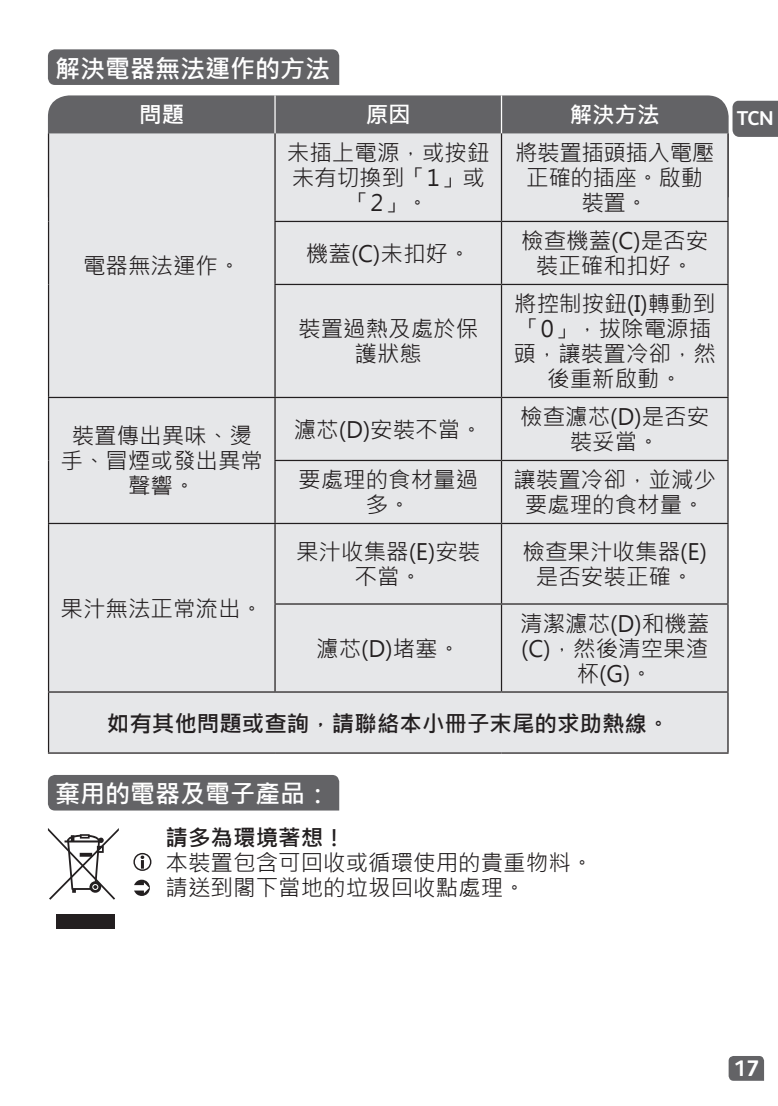
<style>
.page{position:relative;width:778px;height:1106px;background:#fff}
.page>*{position:absolute;margin:0;border:0;box-sizing:border-box;transform-origin:0 0}
.t1{font:700 25px "Microsoft Jheng Hei";color:#fff}
.t2{font:22.5px/25px "Microsoft Jheng Hei";color:#231f20;text-align:center}
.t3{font:700 22.5px "Microsoft Jheng Hei";color:#231f20}
.t4{font:22.5px/25px "Microsoft Jheng Hei";letter-spacing:-.02em;color:#231f20;text-align:center}
.t5{font:700 22.5px "Microsoft Jheng Hei";color:#fff}
.t6{font:700 22.5px "FS Albert";color:#fff}
.t7{font:700 20px "FS Albert";color:#fff}
</style>
<div class="page">
<svg style="left:728px;top:1056px;width:36px;height:24px"></svg>
<div style="left:732px;top:101px;width:46px;height:36px;background:#636366"></div>
<div style="left:48px;top:49px;width:291px;height:36px;background:#636366"></div>
<div style="left:48px;top:775px;width:291px;height:35px;background:#636366"></div>
<svg style="left:133px;top:853px;width:18px;height:18px"></svg>
<svg style="left:134px;top:879px;width:16px;height:17px"></svg>
<div style="left:56px;top:914px;width:58px;height:14px;background:#231f20"></div>
<svg style="left:48px;top:828px;width:71px;height:71px"></svg>
<div style="left:48px;top:95px;width:680px;height:38px;background:#636366"></div>
<div style="left:49px;top:133px;width:678px;height:619px;background:#e6e7e9"></div>
<hr style="left:727px;top:692px;width:1px;height:60px;background:#231f20">
<hr style="left:274px;top:95px;width:2px;height:38px;background:#fff">
<hr style="left:501px;top:95px;width:1px;height:38px;background:#fff">
<hr style="left:48px;top:133px;width:1px;height:88px;background:#231f20">
<hr style="left:274px;top:133px;width:2px;height:88px;background:#231f20">
<hr style="left:501px;top:133px;width:1px;height:88px;background:#231f20">
<hr style="left:727px;top:133px;width:1px;height:88px;background:#231f20">
<hr style="left:48px;top:221px;width:1px;height:63px;background:#231f20">
<hr style="left:274px;top:221px;width:227px;height:1px;background:#231f20">
<hr style="left:274px;top:222px;width:2px;height:62px;background:#231f20">
<hr style="left:501px;top:221px;width:227px;height:1px;background:#231f20">
<hr style="left:501px;top:222px;width:1px;height:62px;background:#231f20">
<hr style="left:727px;top:222px;width:1px;height:62px;background:#231f20">
<hr style="left:48px;top:284px;width:1px;height:113px;background:#231f20">
<hr style="left:274px;top:284px;width:227px;height:1px;background:#231f20">
<hr style="left:274px;top:285px;width:2px;height:112px;background:#231f20">
<hr style="left:501px;top:284px;width:227px;height:1px;background:#231f20">
<hr style="left:501px;top:285px;width:1px;height:112px;background:#231f20">
<hr style="left:727px;top:285px;width:1px;height:112px;background:#231f20">
<hr style="left:48px;top:397px;width:227px;height:1px;background:#231f20">
<hr style="left:48px;top:398px;width:1px;height:62px;background:#231f20">
<hr style="left:275px;top:397px;width:226px;height:1px;background:#231f20">
<hr style="left:274px;top:398px;width:2px;height:62px;background:#231f20">
<hr style="left:501px;top:397px;width:227px;height:1px;background:#231f20">
<hr style="left:501px;top:398px;width:1px;height:62px;background:#231f20">
<hr style="left:727px;top:398px;width:1px;height:62px;background:#231f20">
<hr style="left:48px;top:460px;width:1px;height:63px;background:#231f20">
<hr style="left:274px;top:460px;width:227px;height:1px;background:#231f20">
<hr style="left:274px;top:461px;width:2px;height:62px;background:#231f20">
<hr style="left:501px;top:460px;width:227px;height:1px;background:#231f20">
<hr style="left:501px;top:461px;width:1px;height:62px;background:#231f20">
<hr style="left:727px;top:461px;width:1px;height:62px;background:#231f20">
<hr style="left:48px;top:523px;width:227px;height:1px;background:#231f20">
<hr style="left:48px;top:524px;width:1px;height:80px;background:#231f20">
<hr style="left:275px;top:523px;width:226px;height:1px;background:#231f20">
<hr style="left:274px;top:524px;width:2px;height:79px;background:#231f20">
<hr style="left:501px;top:523px;width:227px;height:1px;background:#231f20">
<hr style="left:501px;top:524px;width:1px;height:79px;background:#231f20">
<hr style="left:727px;top:524px;width:1px;height:79px;background:#231f20">
<hr style="left:48px;top:604px;width:1px;height:87px;background:#231f20">
<hr style="left:274px;top:603px;width:227px;height:1px;background:#231f20">
<hr style="left:274px;top:604px;width:2px;height:87px;background:#231f20">
<hr style="left:501px;top:603px;width:227px;height:1px;background:#231f20">
<hr style="left:501px;top:604px;width:1px;height:87px;background:#231f20">
<hr style="left:727px;top:604px;width:1px;height:87px;background:#231f20">
<hr style="left:48px;top:691px;width:227px;height:1px;background:#231f20">
<hr style="left:48px;top:692px;width:1px;height:60px;background:#231f20">
<hr style="left:275px;top:691px;width:226px;height:1px;background:#231f20">
<hr style="left:501px;top:691px;width:227px;height:1px;background:#231f20">
<hr style="left:48px;top:752px;width:227px;height:1px;background:#231f20">
<hr style="left:275px;top:752px;width:226px;height:1px;background:#231f20">
<hr style="left:501px;top:752px;width:227px;height:1px;background:#231f20">
<p class="t1" style="left:55px;top:53px;width:276px">解決電器無法運作的方法</p>
<p class="t5" style="left:139px;top:101px;width:46px">問題</p>
<p class="t5" style="left:366px;top:101px;width:46px">原因</p>
<p class="t5" style="left:569px;top:101px;width:92px">解決方法</p>
<p class="t2" style="left:83px;top:254px;width:159px">電器無法運作。</p>
<p class="t2" style="left:287px;top:141px;width:204px">未插上電源，或按鈕未有切換到「1」或「2」。</p>
<p class="t4" style="left:515px;top:141px;width:200px">將裝置插頭插入電壓正確的插座。啟動裝置。</p>
<p class="t2" style="left:306px;top:241px;width:166px">機蓋(C)未扣好。</p>
<p class="t2" style="left:521px;top:229px;width:188px">檢查機蓋(C)是否安裝正確和扣好。</p>
<p class="t2" style="left:298px;top:317px;width:181px">裝置過熱及處於保護狀態</p>
<p class="t2" style="left:513px;top:292px;width:204px">將控制按鈕(I)轉動到「0」，拔除電源插頭，讓裝置冷卻，然後重新啟動。</p>
<p class="t2" style="left:520px;top:405px;width:190px">檢查濾芯(D)是否安裝妥當。</p>
<p class="t2" style="left:60px;top:424px;width:204px">裝置傳出異味、燙手、冒煙或發出異常聲響。</p>
<p class="t2" style="left:294px;top:417px;width:190px">濾芯(D)安裝不當。</p>
<p class="t2" style="left:298px;top:468px;width:181px">要處理的食材量過多。</p>
<p class="t2" style="left:513px;top:468px;width:204px">讓裝置冷卻，並減少要處理的食材量。</p>
<p class="t2" style="left:296px;top:539px;width:186px">果汁收集器(E)安裝不當。</p>
<p class="t2" style="left:522px;top:539px;width:186px">檢查果汁收集器(E)是否安裝正確。</p>
<p class="t2" style="left:60px;top:596px;width:204px">果汁無法正常流出。</p>
<p class="t2" style="left:520px;top:611px;width:190px">清潔濾芯(D)和機蓋(C)，然後清空果渣杯(G)。</p>
<p class="t3" style="left:107px;top:709px;width:564px">如有其他問題或查詢，請聯絡本小冊子末尾的求助熱線。</p>
<p class="t2" style="left:316px;top:636px;width:145px">濾芯(D)堵塞。</p>
<p class="t1" style="left:55px;top:778px;width:276px">棄用的電器及電子產品：</p>
<p class="t3" style="left:166px;top:823px;width:181px">請多為環境著想！</p>
<p class="t2" style="left:166px;top:850px;width:429px;text-align:left">本裝置包含可回收或循環使用的貴重物料。請送到閣下當地的垃圾回收點處理。</p>
<p class="t7" style="left:737px;top:105px;width:38px">TCN</p>
<p class="t6" style="left:733px;top:1053px;width:27px">17</p>
</div>
